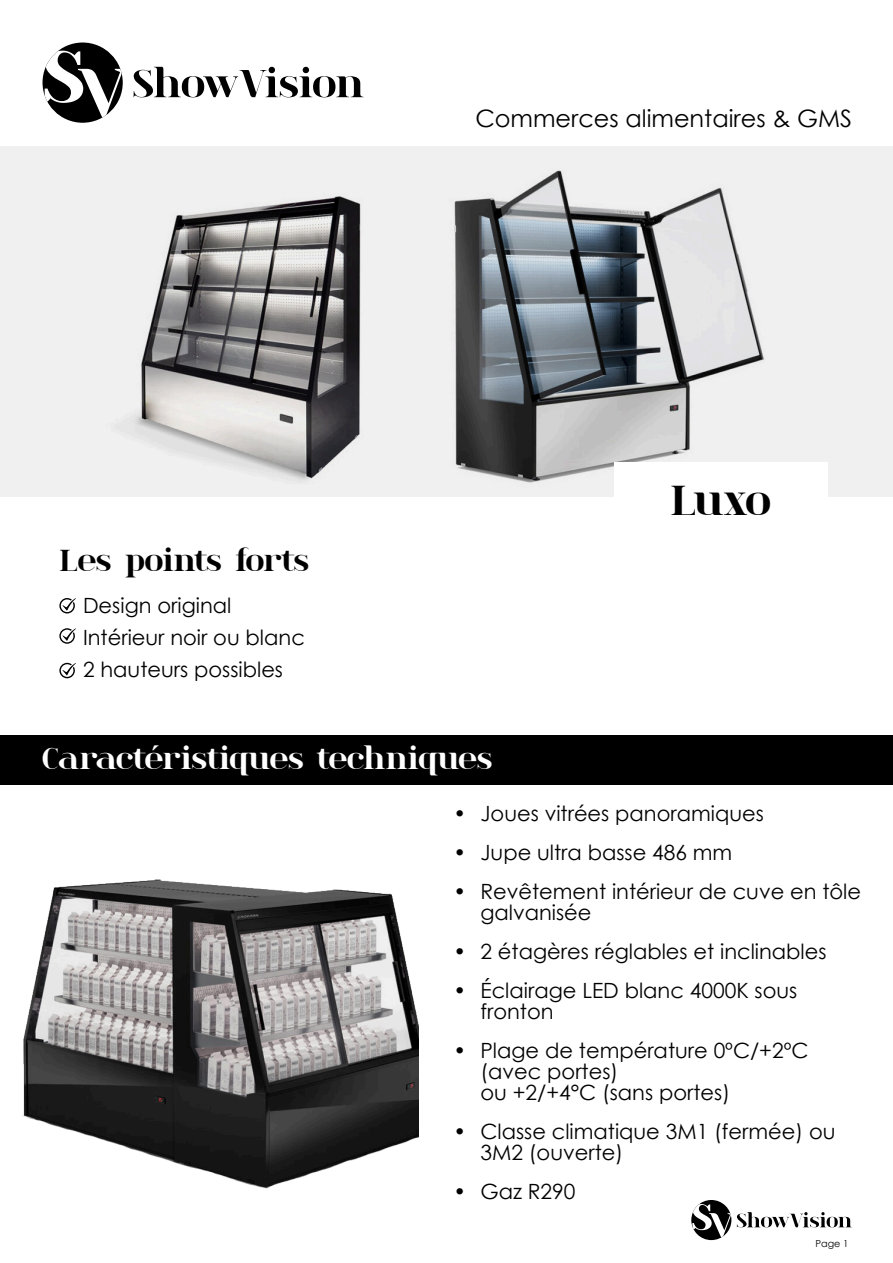
<style>
.page{position:relative;width:893px;height:1263px;background:#fff}
.page>*{position:absolute;margin:0;border:0;box-sizing:border-box;transform-origin:0 0}
.t1{font:700 43.5px "spinwerad";color:#000}
.t2{font:700 31.5px "spinwerad";color:#fff}
.t3{font:700 31.5px "spinwerad";color:#000}
.t4{font:24px "Century Gothic";color:#000}
.t5{font:21px/21px "Century Gothic";color:#000}
.t6{font:9.6px "Century Gothic";color:#000}
</style>
<div class="page">
<svg style="left:737px;top:1212px;width:114px;height:15px"></svg>
<div style="left:691px;top:1200px;width:40px;height:40px;background:#000;border-radius:50%"></div>
<svg style="left:692px;top:1204px;width:39px;height:34px"></svg>
<svg style="left:134px;top:67px;width:229px;height:30px"></svg>
<div style="left:43px;top:43px;width:80px;height:80px;background:#000;border-radius:50%"></div>
<svg style="left:45px;top:51px;width:78px;height:68px"></svg>
<img style="left:0;top:147px;width:893px;height:349px">
<div style="left:614px;top:462px;width:214px;height:128px;background:#fff"></div>
<svg style="left:59px;top:598px;width:17px;height:15px"></svg>
<svg style="left:59px;top:628px;width:17px;height:16px"></svg>
<svg style="left:59px;top:663px;width:17px;height:15px"></svg>
<div style="left:0;top:735px;width:893px;height:50px;background:#000"></div>
<img style="left:22px;top:880px;width:396px;height:308px">
<p class="t4" style="left:475px;top:109px;width:378px">Commerces alimentaires &amp; GMS</p>
<h2 class="t3" style="left:59px;top:547px;width:251px">Les points forts</h2>
<p class="t5" style="left:83px;top:592px;width:223px;line-height:31.5px">Design original<br>Intérieur noir ou blanc<br>2 hauteurs possibles</p>
<h2 class="t2" style="left:43px;top:744px;width:451px">Caractéristiques techniques</h2>
<h1 class="t1" style="left:671px;top:481px;width:102px">Luxo</h1>
<p class="t5" style="left:453px;top:804px;width:312px">• Joues vitrées panoramiques</p>
<p class="t5" style="left:453px;top:843px;width:280px">• Jupe ultra basse 486 mm</p>
<p class="t5" style="left:480px;top:882px;width:382px;text-indent:-27px">• Revêtement intérieur de cuve en tôle galvanisée</p>
<p class="t5" style="left:453px;top:942px;width:375px">• 2 étagères réglables et inclinables</p>
<p class="t5" style="left:480px;top:981px;width:318px;text-indent:-27px">• Éclairage LED blanc 4000K sous fronton</p>
<p class="t5" style="left:480px;top:1041px;width:330px;text-indent:-27px">• Plage de température 0ºC/+2ºC (avec portes)<br>ou +2/+4°C (sans portes)</p>
<p class="t5" style="left:480px;top:1122px;width:357px;text-indent:-27px">• Classe climatique 3M1 (fermée) ou<br>3M2 (ouverte)</p>
<p class="t5" style="left:453px;top:1182px;width:124px">• Gaz R290</p>
<p class="t6" style="left:816px;top:1239px;width:34px">Page 1</p>
</div>
